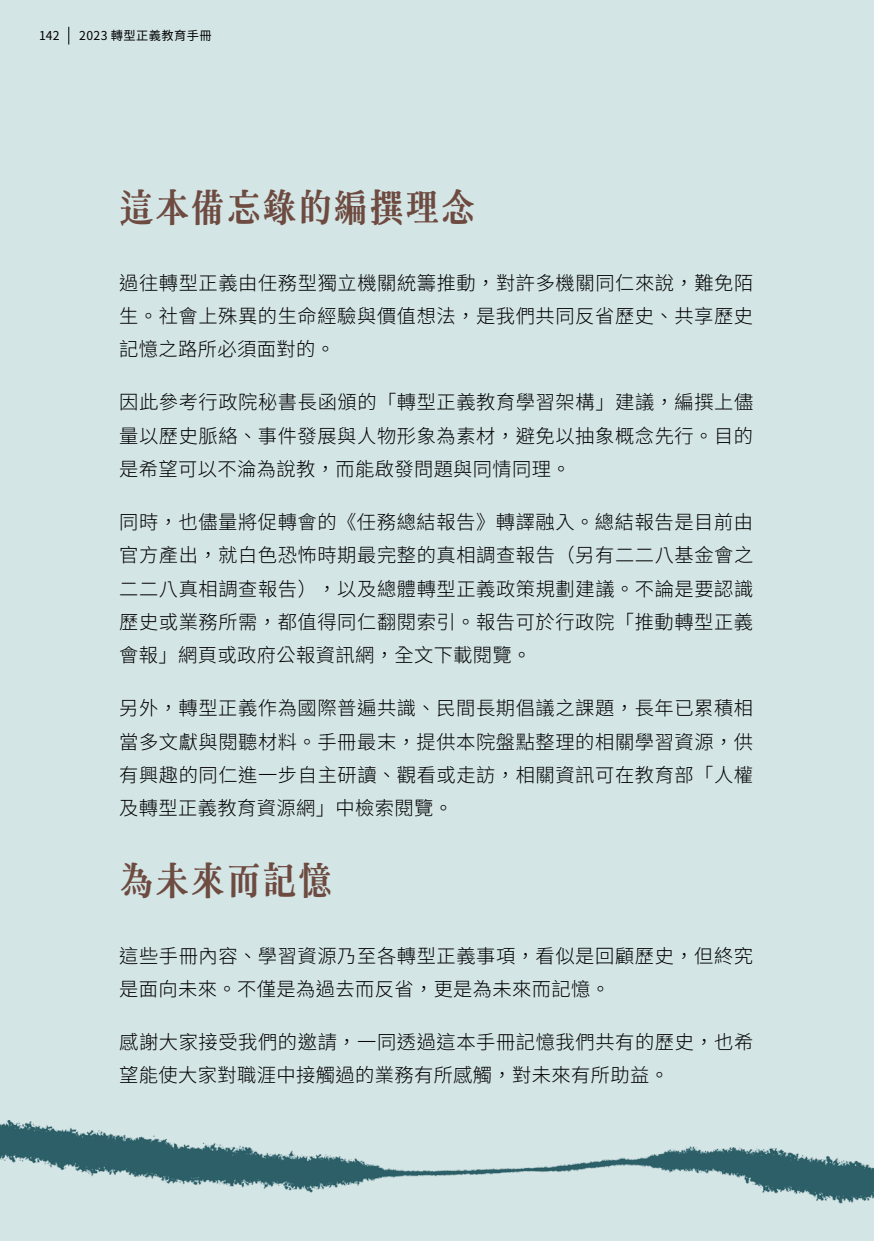
<style>
.page{position:relative;width:874px;height:1241px;background:#fff}
.page>*{position:absolute;margin:0;border:0;box-sizing:border-box;transform-origin:0 0}
.t1{font:700 38.5px "jf lanyangming 1.0 Semi";letter-spacing:.02em;color:#6e4b40;scale:.91 1}
.t2{font:300 19.25px/33.2px "Source Han Sans TC";letter-spacing:.03em;color:#000;text-align:justify}
.t3{font:12.25px "Source Han Sans TC";letter-spacing:.03em;color:#000}
</style>
<div class="page">
<img style="left:873px;top:0;width:1px;height:1240px">
<div style="left:0;top:0;width:873px;height:1240px;background:#d4e5e6"></div>
<img style="left:0;top:1120px;width:873px;height:84px">
<svg style="left:68px;top:27px;width:1px;height:18px"></svg>
<p class="t3" style="left:39px;top:29px;width:22px">142</p>
<p class="t3" style="left:79px;top:29px;width:134px">2023 轉型正義教育手冊</p>
<h1 class="t1" style="left:119px;top:176px;width:393px">這本備忘錄的編撰理念</h1>
<p class="t2" style="left:119px;top:266px;width:635px">過往轉型正義由任務型獨立機關統籌推動，對許多機關同仁來說，難免陌生。社會上殊異的生命經驗與價值想法，是我們共同反省歷史、共享歷史記憶之路所必須面對的。</p>
<p class="t2" style="left:119px;top:386px;width:635px">因此參考行政院秘書長函頒的「轉型正義教育學習架構」建議，編撰上儘量以歷史脈絡、事件發展與人物形象為素材，避免以抽象概念先行。目的是希望可以不淪為說教，而能啟發問題與同情同理。</p>
<p class="t2" style="left:119px;top:505px;width:635px">同時，也儘量將促轉會的《任務總結報告》轉譯融入。總結報告是目前由官方產出，就白色恐怖時期最完整的真相調查報告（另有二二八基金會之二二八真相調查報告），以及總體轉型正義政策規劃建議。不論是要認識歷史或業務所需，都值得同仁翻閱索引。報告可於行政院「推動轉型正義會報」網頁或政府公報資訊網，全文下載閱覽。</p>
<p class="t2" style="left:119px;top:691px;width:635px">另外，轉型正義作為國際普遍共識、民間長期倡議之課題，長年已累積相當多文獻與閱聽材料。手冊最末，提供本院盤點整理的相關學習資源，供有興趣的同仁進一步自主研讀、觀看或走訪，相關資訊可在教育部「人權及轉型正義教育資源網」中檢索閱覽。</p>
<h1 class="t1" style="left:119px;top:849px;width:236px">為未來而記憶</h1>
<p class="t2" style="left:119px;top:939px;width:635px">這些手冊內容、學習資源乃至各轉型正義事項，看似是回顧歷史，但終究是面向未來。不僅是為過去而反省，更是為未來而記憶。</p>
<p class="t2" style="left:119px;top:1025px;width:635px">感謝大家接受我們的邀請，一同透過這本手冊記憶我們共有的歷史，也希望能使大家對職涯中接觸過的業務有所感觸，對未來有所助益。</p>
</div>
